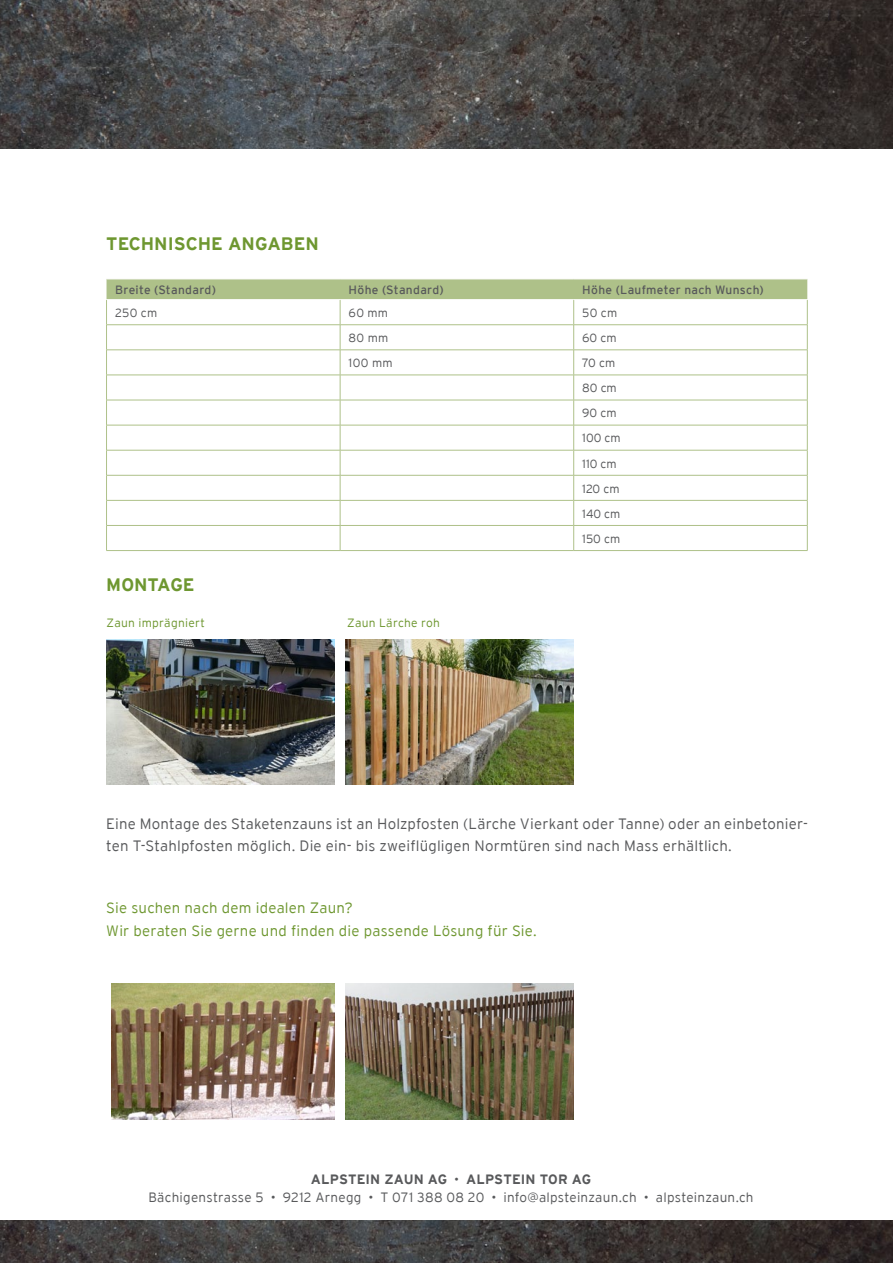
<style>
.page{position:relative;width:893px;height:1263px;background:#fff}
.page>*{position:absolute;margin:0;border:0;box-sizing:border-box;transform-origin:0 0}
.t1{font:700 18px "Interstate";color:#6e9730}
.t2{font:300 15px/22.5px "Interstate";letter-spacing:.015em;color:#58595b}
.t3{font:300 15px/22.5px "Interstate";letter-spacing:.015em;color:#6e9730}
.t4{font:300 13.5px "Interstate";letter-spacing:.015em;color:#58595b}
.t5{font:700 13.5px "Interstate";letter-spacing:.01em;color:#58595b}
.t6{font:300 12px/25px "Interstate";color:#58595b}
.t7{font:12px "Interstate";letter-spacing:.025em;color:#58595b}
.t8{font:300 12px "Interstate";letter-spacing:.025em;color:#6e9730}
.s1{font-weight:300}
</style>
<div class="page">
<img style="left:0;top:0;width:893px;height:149px">
<img style="left:0;top:1220px;width:893px;height:43px">
<img style="left:112px;top:984px;width:223px;height:135px">
<img style="left:345px;top:984px;width:228px;height:135px">
<img style="left:345px;top:639px;width:228px;height:145px">
<img style="left:106px;top:639px;width:228px;height:145px">
<svg style="left:106px;top:279px;width:702px;height:271px"></svg>
<hr style="left:106px;top:324px;width:234px;height:1px;background:#aec189">
<hr style="left:340px;top:324px;width:234px;height:1px;background:#aec189">
<hr style="left:574px;top:324px;width:233px;height:1px;background:#aec189">
<hr style="left:106px;top:350px;width:234px;height:1px;background:#aec189">
<hr style="left:340px;top:350px;width:234px;height:1px;background:#aec189">
<hr style="left:574px;top:350px;width:233px;height:1px;background:#aec189">
<hr style="left:106px;top:375px;width:234px;height:1px;background:#aec189">
<hr style="left:340px;top:375px;width:234px;height:1px;background:#aec189">
<hr style="left:574px;top:375px;width:233px;height:1px;background:#aec189">
<hr style="left:106px;top:400px;width:234px;height:1px;background:#aec189">
<hr style="left:340px;top:400px;width:234px;height:1px;background:#aec189">
<hr style="left:574px;top:400px;width:233px;height:1px;background:#aec189">
<hr style="left:106px;top:425px;width:234px;height:1px;background:#aec189">
<hr style="left:340px;top:425px;width:234px;height:1px;background:#aec189">
<hr style="left:574px;top:425px;width:233px;height:1px;background:#aec189">
<hr style="left:106px;top:450px;width:234px;height:1px;background:#aec189">
<hr style="left:340px;top:450px;width:234px;height:1px;background:#aec189">
<hr style="left:574px;top:450px;width:233px;height:1px;background:#aec189">
<hr style="left:106px;top:475px;width:234px;height:1px;background:#aec189">
<hr style="left:340px;top:475px;width:234px;height:1px;background:#aec189">
<hr style="left:574px;top:475px;width:233px;height:1px;background:#aec189">
<hr style="left:106px;top:500px;width:234px;height:1px;background:#aec189">
<hr style="left:340px;top:500px;width:234px;height:1px;background:#aec189">
<hr style="left:574px;top:500px;width:233px;height:1px;background:#aec189">
<hr style="left:106px;top:525px;width:234px;height:1px;background:#aec189">
<hr style="left:340px;top:525px;width:234px;height:1px;background:#aec189">
<hr style="left:574px;top:525px;width:233px;height:1px;background:#aec189">
<hr style="left:106px;top:550px;width:234px;height:1px;background:#aec189">
<hr style="left:340px;top:550px;width:234px;height:1px;background:#aec189">
<hr style="left:574px;top:550px;width:233px;height:1px;background:#aec189">
<p class="t1" style="left:106px;top:234px;width:211px">TECHN ISCHE ANGABEN</p>
<p class="t7" style="left:115px;top:283px;width:102px">Breite (Standard)</p>
<p class="t7" style="left:349px;top:283px;width:97px">Höhe (Standard)</p>
<p class="t7" style="left:582px;top:283px;width:183px">Höhe (Laufmeter nach Wunsch)</p>
<p class="t6" style="left:115px;top:300px;width:44px">250 cm</p>
<p class="t6" style="left:349px;top:300px;width:41px">60 mm</p>
<p class="t6" style="left:582px;top:300px;width:37px">50 cm</p>
<p class="t6" style="left:349px;top:325px;width:41px">80 mm</p>
<p class="t6" style="left:582px;top:325px;width:36px">60 cm</p>
<p class="t6" style="left:349px;top:350px;width:46px">100 mm</p>
<p class="t6" style="left:582px;top:350px;width:40px">70 cm<br>80 cm<br>90 cm<br>100 cm<br>110 cm<br>120 cm<br>140 cm<br>150 cm</p>
<p class="t1" style="left:106px;top:574px;width:90px">MONTAGE</p>
<p class="t8" style="left:107px;top:616px;width:100px">Zaun imprägniert</p>
<p class="t8" style="left:347px;top:616px;width:94px">Zaun Lärche roh</p>
<p class="t2" style="left:106px;top:812px;width:703px">Eine Montage des Staketenzauns ist an Holzpfosten (Lärche Vierkant oder Tanne) oder an einbetonier&shy;ten T-Stahlpfosten möglich. Die ein- bis zweiflügligen Normtüren sind nach Mass erhältlich.</p>
<p class="t3" style="left:106px;top:896px;width:432px">Sie suchen nach dem idealen Zaun?<br>Wir beraten Sie gerne und finden die passende Lösung für Sie.</p>
<p class="t5" style="left:311px;top:1171px;width:94px">ALPSTEIN ZAUN</p>
<p class="t5" style="left:428px;top:1171px;width:122px">AG<span class="s1">•</span>ALPSTEI N TOR</p>
<p class="t5" style="left:572px;top:1171px;width:19px">AG</p>
<p class="t4" style="left:148px;top:1189px;width:607px">Bächigenstrasse 5 • 9212 Arnegg • T 071 388 08 20 • info@alpsteinzaun.ch • alpsteinzaun.ch</p>
</div>
